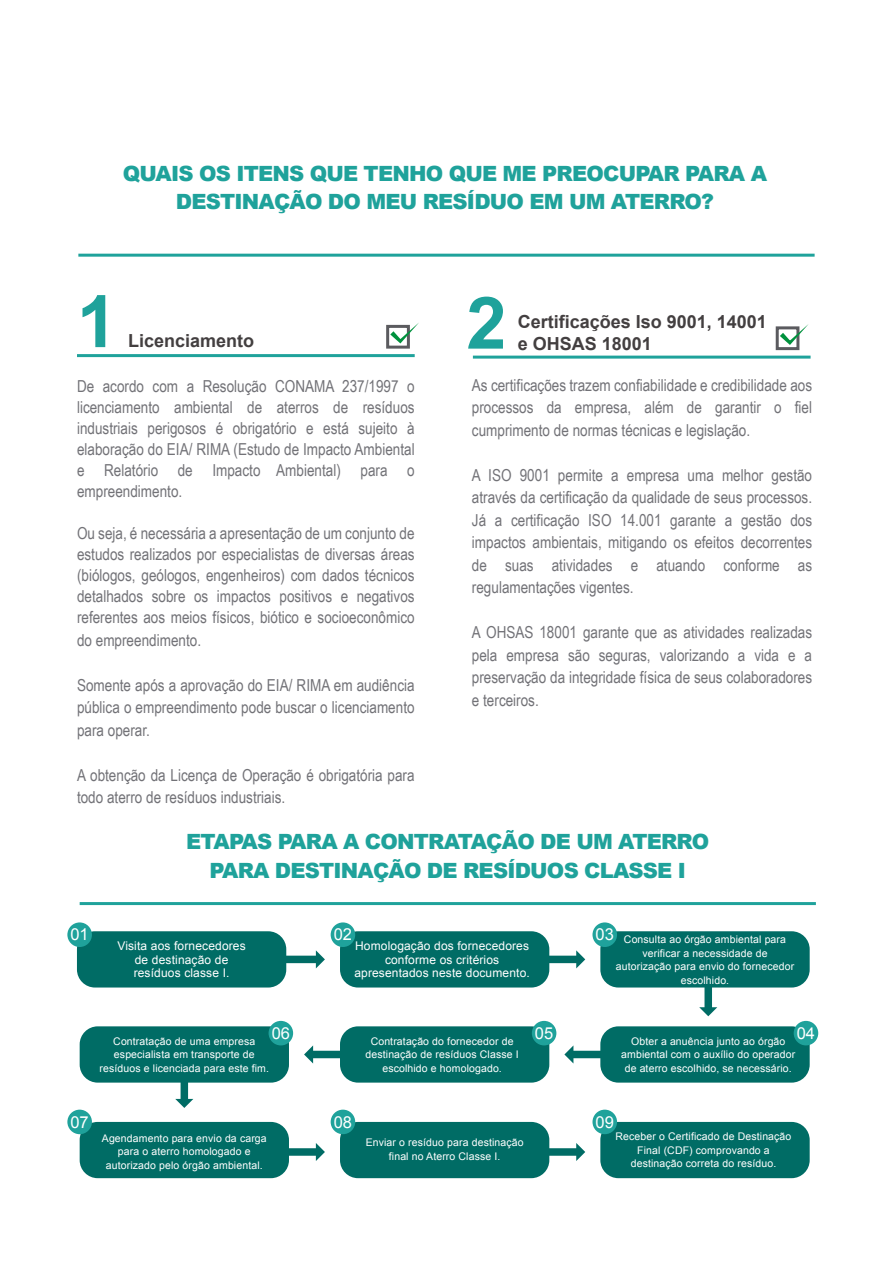
<style>
.page{position:relative;width:893px;height:1263px;background:#fff}
.page>*{position:absolute;margin:0;border:0;box-sizing:border-box;transform-origin:0 0}
.t1{font:700 72.3px "Arial";color:#1fa29b}
.t2{font:900 21px/28.5px "Arial";letter-spacing:-.04em;color:#1fa29b;text-align:center}
.t3{font:700 18px/22.5px "Arial";color:#433f40}
.t4{font:16.5px/22.5px "Arial Narrow";color:#727277;text-align:justify}
.t5{font:16.5px "Arial";color:#fff}
.t6{font:12px/13.5px "Arial";letter-spacing:.01em;color:#fff;text-align:center}
.t7{font:10.5px/13.5px "Arial";letter-spacing:.01em;color:#fff;text-align:center}
</style>
<div class="page">
<hr style="left:78px;top:254px;width:737px;height:3px;background:#1fa29b">
<hr style="left:77px;top:354px;width:338px;height:3px;background:#1fa29b">
<hr style="left:473px;top:356px;width:338px;height:3px;background:#1fa29b">
<div style="left:386px;top:325px;width:24px;height:24px;border:3px solid #5b5b5f"></div>
<svg style="left:390px;top:323px;width:29px;height:20px"></svg>
<div style="left:776px;top:326px;width:23px;height:24px;border:3px solid #5b5b5f"></div>
<svg style="left:780px;top:324px;width:29px;height:21px"></svg>
<hr style="left:80px;top:902px;width:736px;height:3px;background:#1fa29b">
<div style="left:77px;top:931px;width:209px;height:56px;background:#006c65;border-radius:18px"></div>
<div style="left:340px;top:931px;width:209px;height:56px;background:#006c65;border-radius:18px"></div>
<div style="left:600px;top:931px;width:210px;height:56px;background:#006c65;border-radius:18px"></div>
<div style="left:80px;top:1026px;width:209px;height:56px;background:#006c65;border-radius:18px"></div>
<div style="left:340px;top:1026px;width:209px;height:56px;background:#006c65;border-radius:18px"></div>
<div style="left:600px;top:1026px;width:210px;height:56px;background:#006c65;border-radius:18px"></div>
<div style="left:80px;top:1122px;width:209px;height:56px;background:#006c65;border-radius:18px"></div>
<div style="left:340px;top:1122px;width:209px;height:56px;background:#006c65;border-radius:18px"></div>
<div style="left:600px;top:1122px;width:210px;height:56px;background:#006c65;border-radius:18px"></div>
<svg style="left:286px;top:950px;width:39px;height:18px"></svg>
<svg style="left:549px;top:950px;width:36px;height:18px"></svg>
<svg style="left:175px;top:1082px;width:18px;height:26px"></svg>
<svg style="left:699px;top:987px;width:18px;height:29px"></svg>
<svg style="left:289px;top:1143px;width:36px;height:18px"></svg>
<svg style="left:549px;top:1143px;width:36px;height:18px"></svg>
<svg style="left:564px;top:1045px;width:37px;height:18px"></svg>
<svg style="left:304px;top:1045px;width:36px;height:18px"></svg>
<div style="left:67px;top:922px;width:25px;height:25px;background:#1fa29b;border-radius:50%"></div>
<div style="left:331px;top:922px;width:24px;height:25px;background:#1fa29b;border-radius:50%"></div>
<div style="left:592px;top:922px;width:25px;height:25px;background:#1fa29b;border-radius:50%"></div>
<div style="left:67px;top:1110px;width:25px;height:24px;background:#1fa29b;border-radius:50%"></div>
<div style="left:331px;top:1110px;width:24px;height:24px;background:#1fa29b;border-radius:50%"></div>
<div style="left:592px;top:1110px;width:25px;height:24px;background:#1fa29b;border-radius:50%"></div>
<div style="left:269px;top:1021px;width:24px;height:24px;background:#1fa29b;border-radius:50%"></div>
<div style="left:532px;top:1021px;width:24px;height:24px;background:#1fa29b;border-radius:50%"></div>
<div style="left:794px;top:1021px;width:24px;height:24px;background:#1fa29b;border-radius:50%"></div>
<p class="t2" style="left:123px;top:158px;width:646px">QUAIS OS ITENS QUE TENHO QUE ME PREOCUPAR PARA A<br>DESTINAÇÃO DO MEU RESÍDUO EM UM ATERRO?</p>
<h1 class="t1" style="left:77px;top:273px;width:42px">1</h1>
<p class="t3" style="left:128px;top:330px;width:128px">Licenciamento</p>
<p class="t4" style="left:77px;top:375px;width:339px;line-height:21px">De acordo com a Resolução CONAMA 237/1997 o licenciamento ambiental de aterros de resíduos industriais perigosos é obrigatório e está sujeito à elaboração do EIA/ RIMA (Estudo de Impacto Ambiental e Relatório de Impacto Ambiental) para o empreendimento.</p>
<p class="t4" style="left:77px;top:522px;width:339px;line-height:21px">Ou seja, é necessária a apresentação de um conjunto de estudos realizados por especialistas de diversas áreas (biólogos, geólogos, engenheiros) com dados técnicos detalhados sobre os impactos positivos e negativos referentes aos meios físicos, biótico e socioeconômico</p>
<p class="t4" style="left:77px;top:628px;width:126px">do empreendimento.</p>
<p class="t4" style="left:77px;top:673px;width:339px">Somente após a aprovação do EIA/ RIMA em audiência pública o empreendimento pode buscar o licenciamento para operar.</p>
<p class="t4" style="left:77px;top:763px;width:339px">A obtenção da Licença de Operação é obrigatória para todo aterro de resíduos industriais.</p>
<h1 class="t1" style="left:466px;top:275px;width:42px">2</h1>
<p class="t3" style="left:518px;top:311px;width:251px">Certificações Iso 9001, 14001 e OHSAS 18001</p>
<p class="t4" style="left:472px;top:373px;width:342px">As certificações trazem confiabilidade e credibilidade aos processos da empresa, além de garantir o fiel cumprimento de normas técnicas e legislação.</p>
<p class="t4" style="left:472px;top:463px;width:342px">A ISO 9001 permite a empresa uma melhor gestão através da certificação da qualidade de seus processos.<br>Já a certificação ISO 14.001 garante a gestão dos impactos ambientais, mitigando os efeitos decorrentes de suas atividades e atuando conforme as regulamentações vigentes.</p>
<p class="t4" style="left:472px;top:620px;width:342px">A OHSAS 18001 garante que as atividades realizadas pela empresa são seguras, valorizando a vida e a preservação da integridade física de seus colaboradores e terceiros.</p>
<p class="t2" style="left:186px;top:827px;width:525px">ETAPAS PARA A CONTRATAÇÃO DE UM ATERRO<br>PARA DESTINAÇÃO DE RESÍDUOS CLASSE I</p>
<p class="t5" style="left:70px;top:924px;width:20px">01</p>
<p class="t5" style="left:334px;top:924px;width:20px">02</p>
<p class="t5" style="left:596px;top:924px;width:20px">03</p>
<p class="t7" style="left:616px;top:933px;width:180px">Consulta ao órgão ambiental para verificar a necessidade de autorização para envio do fornecedor escolhido.</p>
<p class="t6" style="left:117px;top:939px;width:130px">Visita aos fornecedores de destinação de resíduos classe I.</p>
<p class="t6" style="left:354px;top:939px;width:177px">Homologação dos fornecedores conforme os critérios apresentados neste documento.</p>
<p class="t5" style="left:272px;top:1022px;width:20px">06</p>
<p class="t5" style="left:535px;top:1022px;width:20px">05</p>
<p class="t5" style="left:797px;top:1022px;width:20px">04</p>
<p class="t7" style="left:621px;top:1034px;width:176px">Obter a anuência junto ao órgão ambiental com o auxílio do operador de aterro escolhido, se necessário.</p>
<p class="t7" style="left:366px;top:1034px;width:155px">Contratação do fornecedor de destinação de resíduos Classe I escolhido e homologado.</p>
<p class="t7" style="left:100px;top:1034px;width:171px">Contratação de uma empresa especialista em transporte de resíduos e licenciada para este fim.</p>
<p class="t5" style="left:70px;top:1111px;width:20px">07</p>
<p class="t5" style="left:334px;top:1111px;width:20px">08</p>
<p class="t5" style="left:596px;top:1111px;width:20px">09</p>
<p class="t7" style="left:102px;top:1131px;width:166px">Agendamento para envio da carga para o aterro homologado e autorizado pelo órgão ambiental.</p>
<p class="t7" style="left:616px;top:1130px;width:177px">Receber o Certificado de Destinação<br>Final (CDF) comprovando a destinação correta do resíduo.</p>
<p class="t7" style="left:366px;top:1136px;width:159px">Enviar o resíduo para destinação final no Aterro Classe I.</p>
</div>
